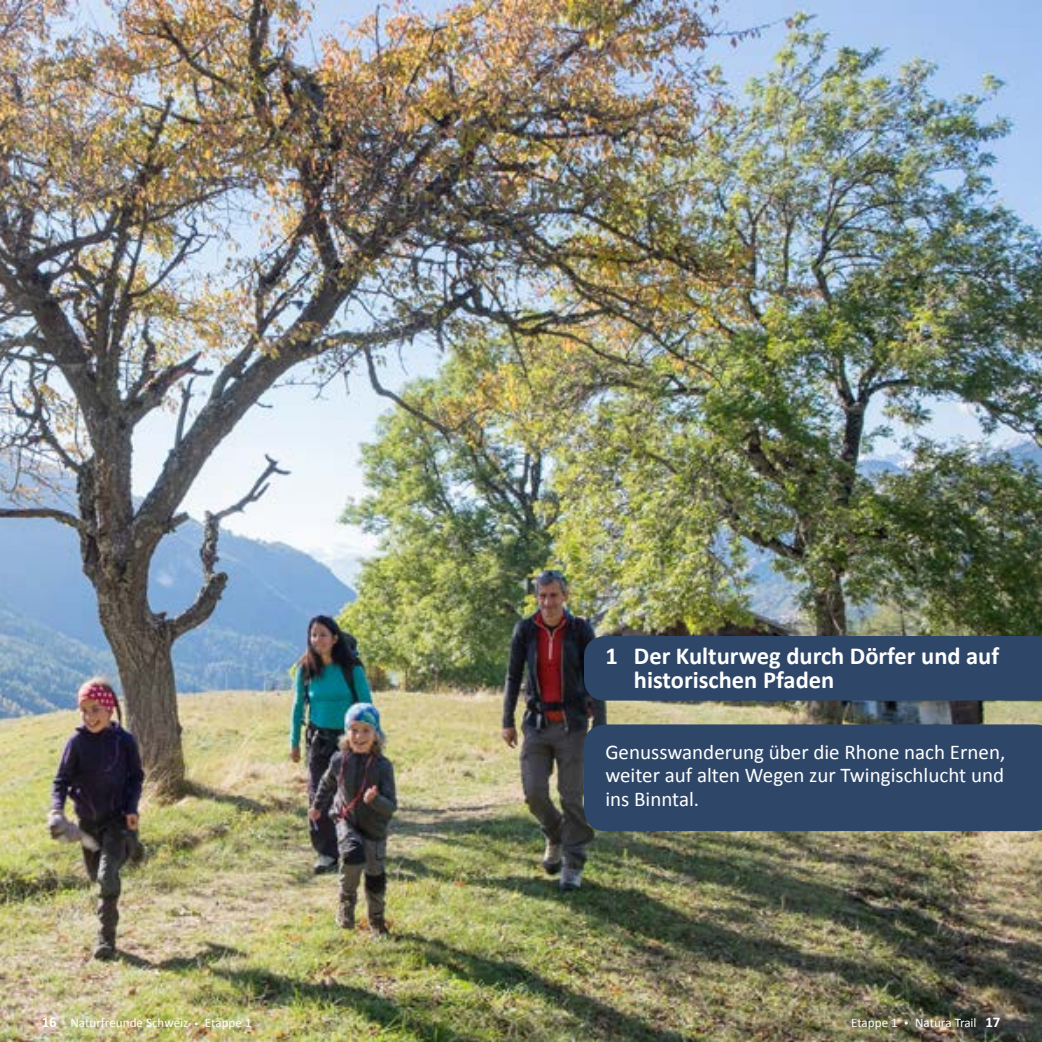
<style>
.page{position:relative;width:1042px;height:1042px;background:#fff}
.page>*{position:absolute;margin:0;border:0;box-sizing:border-box;transform-origin:0 0}
.t1{font:700 24.5px/23.6px "Calibri";color:#fff}
.t2{font:21px/23.6px "Calibri";color:#fff;text-align:justify}
.t3{font:13.12px "Calibri";color:#fff}
.s1{font-weight:700;font-size:14.88px}
</style>
<div class="page">
<img style="left:0;top:0;width:1041px;height:1042px">
<div style="left:584px;top:636px;width:457px;height:64px;background:#2e4768"></div>
<div style="left:584px;top:724px;width:457px;height:107px;background:#2e4768"></div>
<p class="t1" style="left:605px;top:646px;width:14px">1</p>
<p class="t1" style="left:634px;top:646px;width:367px">Der Kulturweg durch Dörfer und auf historischen Pfaden</p>
<p class="t2" style="left:605px;top:741px;width:401px">Genusswanderung über die Rhone nach Ernen, weiter auf alten Wegen zur Twingischlucht und ins Binntal.</p>
<p class="t3" style="left:42px;top:1017px;width:148px"><span class="s1">16</span> Naturfreunde Schweiz</p>
<p class="t3" style="left:205px;top:1017px;width:48px">Etappe 1</p>
<p class="t3" style="left:851px;top:1017px;width:48px">Etappe 1</p>
<p class="t3" style="left:915px;top:1017px;width:87px">Natura Trail <span class="s1">17</span></p>
</div>
